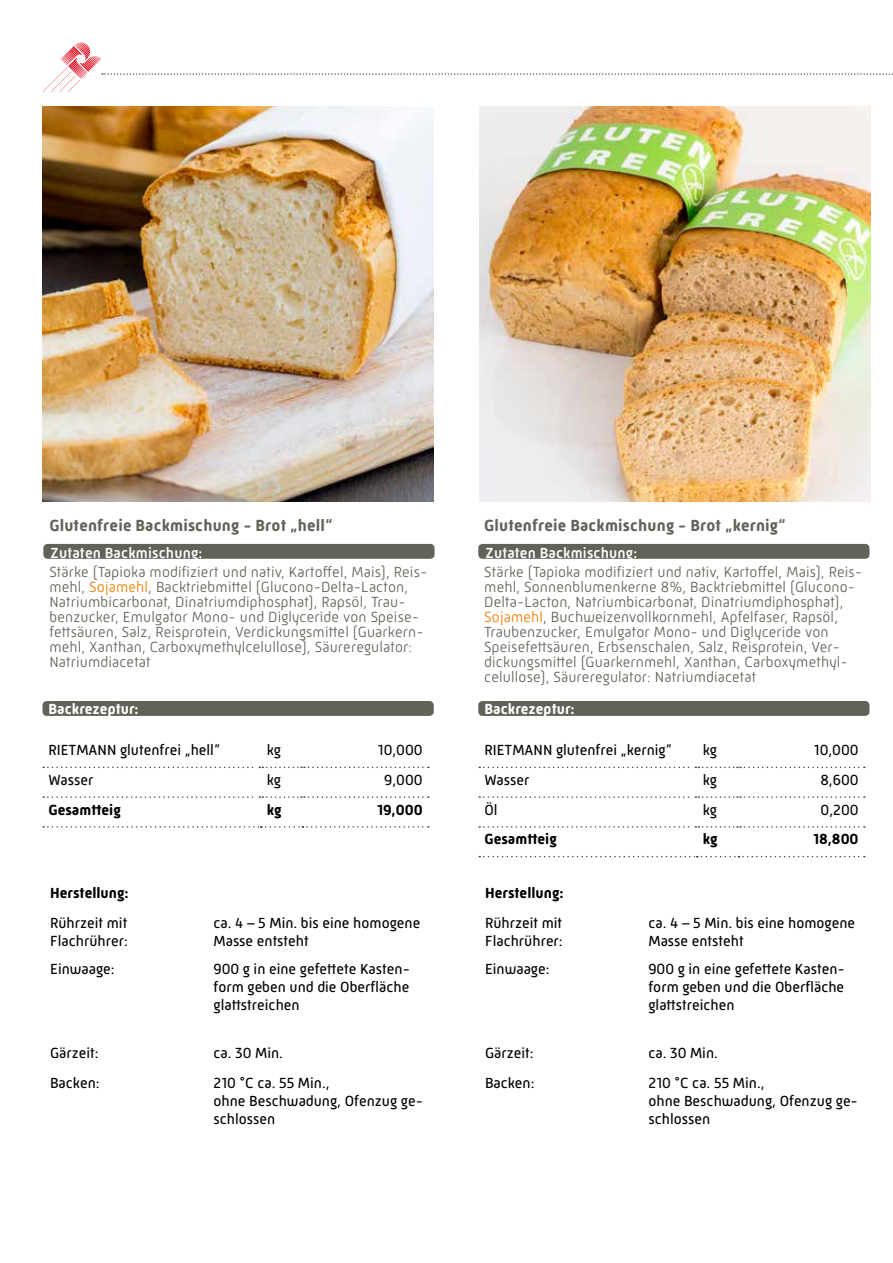
<style>
.page{position:relative;width:893px;height:1263px;background:#fff}
.page>*{position:absolute;margin:0;border:0;box-sizing:border-box;transform-origin:0 0}
.t1{font:700 16.5px "Mic 32 New Rounded";letter-spacing:.01em;color:#636259}
.t2{font:300 15px/15px "Mic 32 New Rounded";letter-spacing:.01em;color:#636259}
.t3{font:15px/18px "Mic 32 New Rounded";color:#000}
.t4{font:700 15px "Mic 32 New Rounded";color:#000}
.t5{font:500 15px "Mic 32 New Rounded";letter-spacing:.01em;color:#fff}
.t6{font:700 15px "Mic 32 New Rounded";color:#fff}
.s1{color:#ef7d00}
</style>
<div class="page">
<svg style="left:43px;top:43px;width:850px;height:49px"></svg>
<img style="left:43px;top:106px;width:391px;height:396px">
<img style="left:479px;top:106px;width:392px;height:396px">
<div style="left:43px;top:544px;width:392px;height:15px;background:#636259;border-radius:4px"></div>
<div style="left:478px;top:544px;width:391px;height:15px;background:#636259;border-radius:4px"></div>
<div style="left:43px;top:701px;width:391px;height:15px;background:#636259;border-radius:4px"></div>
<div style="left:478px;top:701px;width:391px;height:15px;background:#636259;border-radius:4px"></div>
<svg style="left:43px;top:767px;width:386px;height:1px"></svg>
<svg style="left:43px;top:796px;width:386px;height:2px"></svg>
<svg style="left:43px;top:826px;width:386px;height:2px"></svg>
<svg style="left:479px;top:767px;width:386px;height:1px"></svg>
<svg style="left:479px;top:796px;width:386px;height:2px"></svg>
<svg style="left:479px;top:826px;width:386px;height:2px"></svg>
<svg style="left:479px;top:856px;width:386px;height:1px"></svg>
<p class="t1" style="left:49px;top:516px;width:285px">Glutenfreie Backmischung - Brot „hell“</p>
<p class="t5" style="left:51px;top:545px;width:153px">Zutaten Backmischung:</p>
<p class="t2" style="left:49px;top:565px;width:379px">Stärke (Tapioka modifiziert und nativ, Kartoffel, Mais), Reis&shy;mehl, <span class="s1">Sojamehl</span>, Backtriebmittel (Glucono-Delta-Lacton, Natriumbicarbonat, Dinatriumdiphosphat), Rapsöl, Trau&shy;benzucker, Emulgator Mono- und Diglyceride von Speise&shy;fettsäuren, Salz, Reisprotein, Verdickungsmittel (Guarkern&shy;mehl, Xanthan, Carboxymethylcelullose), Säureregulator:<br>Natriumdiacetat</p>
<p class="t1" style="left:484px;top:516px;width:303px">Glutenfreie Backmischung - Brot „kernig“</p>
<p class="t5" style="left:485px;top:545px;width:153px">Zutaten Backmischung:</p>
<p class="t2" style="left:484px;top:565px;width:379px">Stärke (Tapioka modifiziert und nativ, Kartoffel, Mais), Reis&shy;mehl, Sonnenblumenkerne 8%, Backtriebmittel (Glucono-Delta-Lacton, Natriumbicarbonat, Dinatriumdiphosphat), <span class="s1">Sojamehl</span>, Buchweizenvollkornmehl, Apfelfaser, Rapsöl, Traubenzucker, Emulgator Mono- und Diglyceride von Speisefettsäuren, Erbsenschalen, Salz, Reisprotein, Ver&shy;dickungsmittel (Guarkernmehl, Xanthan, Carboxymethyl&shy;celullose), Säureregulator: Natriumdiacetat</p>
<p class="t6" style="left:49px;top:700px;width:92px">Backrezeptur:</p>
<p class="t6" style="left:484px;top:700px;width:92px">Backrezeptur:</p>
<p class="t3" style="left:48px;top:741px;width:173px">RIETMANN glutenfrei „hell“</p>
<p class="t3" style="left:267px;top:741px;width:16px">kg</p>
<p class="t3" style="left:378px;top:741px;width:46px">10,000</p>
<p class="t3" style="left:48px;top:771px;width:46px">Wasser</p>
<p class="t3" style="left:267px;top:771px;width:16px">kg</p>
<p class="t3" style="left:384px;top:771px;width:40px">9,000</p>
<p class="t4" style="left:48px;top:801px;width:74px">Gesamtteig</p>
<p class="t4" style="left:267px;top:801px;width:16px">kg</p>
<p class="t4" style="left:377px;top:801px;width:47px">19,000</p>
<p class="t4" style="left:50px;top:884px;width:80px">Herstellung:</p>
<p class="t3" style="left:50px;top:913px;width:79px">Rührzeit mit<br>Flachrührer:</p>
<p class="t3" style="left:213px;top:913px;width:208px">ca. 4 – 5 Min. bis eine homogene<br>Masse entsteht</p>
<p class="t3" style="left:50px;top:960px;width:66px">Einwaage:</p>
<p class="t3" style="left:213px;top:960px;width:198px;text-align:justify">900 g in eine gefettete Kasten&shy;form geben und die Oberfläche glattstreichen</p>
<p class="t3" style="left:50px;top:1044px;width:50px">Gärzeit:</p>
<p class="t3" style="left:213px;top:1044px;width:71px">ca. 30 Min.</p>
<p class="t3" style="left:50px;top:1074px;width:51px">Backen:</p>
<p class="t3" style="left:213px;top:1074px;width:211px">210 °C ca. 55 Min.,<br>ohne Beschwadung, Ofenzug ge&shy;schlossen</p>
<p class="t3" style="left:484px;top:741px;width:189px">RIETMANN glutenfrei „kernig“</p>
<p class="t3" style="left:703px;top:741px;width:16px">kg</p>
<p class="t3" style="left:814px;top:741px;width:46px">10,000</p>
<p class="t3" style="left:484px;top:771px;width:46px">Wasser</p>
<p class="t3" style="left:703px;top:771px;width:16px">kg</p>
<p class="t3" style="left:820px;top:771px;width:40px">8,600</p>
<p class="t3" style="left:484px;top:800px;width:15px">Öl</p>
<p class="t3" style="left:703px;top:800px;width:16px">kg</p>
<p class="t3" style="left:820px;top:800px;width:40px">0,200</p>
<p class="t4" style="left:484px;top:830px;width:74px">Gesamtteig</p>
<p class="t4" style="left:703px;top:830px;width:16px">kg</p>
<p class="t4" style="left:813px;top:830px;width:47px">18,800</p>
<p class="t4" style="left:485px;top:884px;width:80px">Herstellung:</p>
<p class="t3" style="left:485px;top:913px;width:79px">Rührzeit mit<br>Flachrührer:</p>
<p class="t3" style="left:648px;top:913px;width:208px">ca. 4 – 5 Min. bis eine homogene<br>Masse entsteht</p>
<p class="t3" style="left:485px;top:960px;width:66px">Einwaage:</p>
<p class="t3" style="left:648px;top:960px;width:198px;text-align:justify">900 g in eine gefettete Kasten&shy;form geben und die Oberfläche glattstreichen</p>
<p class="t3" style="left:485px;top:1044px;width:50px">Gärzeit:</p>
<p class="t3" style="left:648px;top:1044px;width:71px">ca. 30 Min.</p>
<p class="t3" style="left:485px;top:1074px;width:51px">Backen:</p>
<p class="t3" style="left:648px;top:1074px;width:211px">210 °C ca. 55 Min.,<br>ohne Beschwadung, Ofenzug ge&shy;schlossen</p>
</div>
